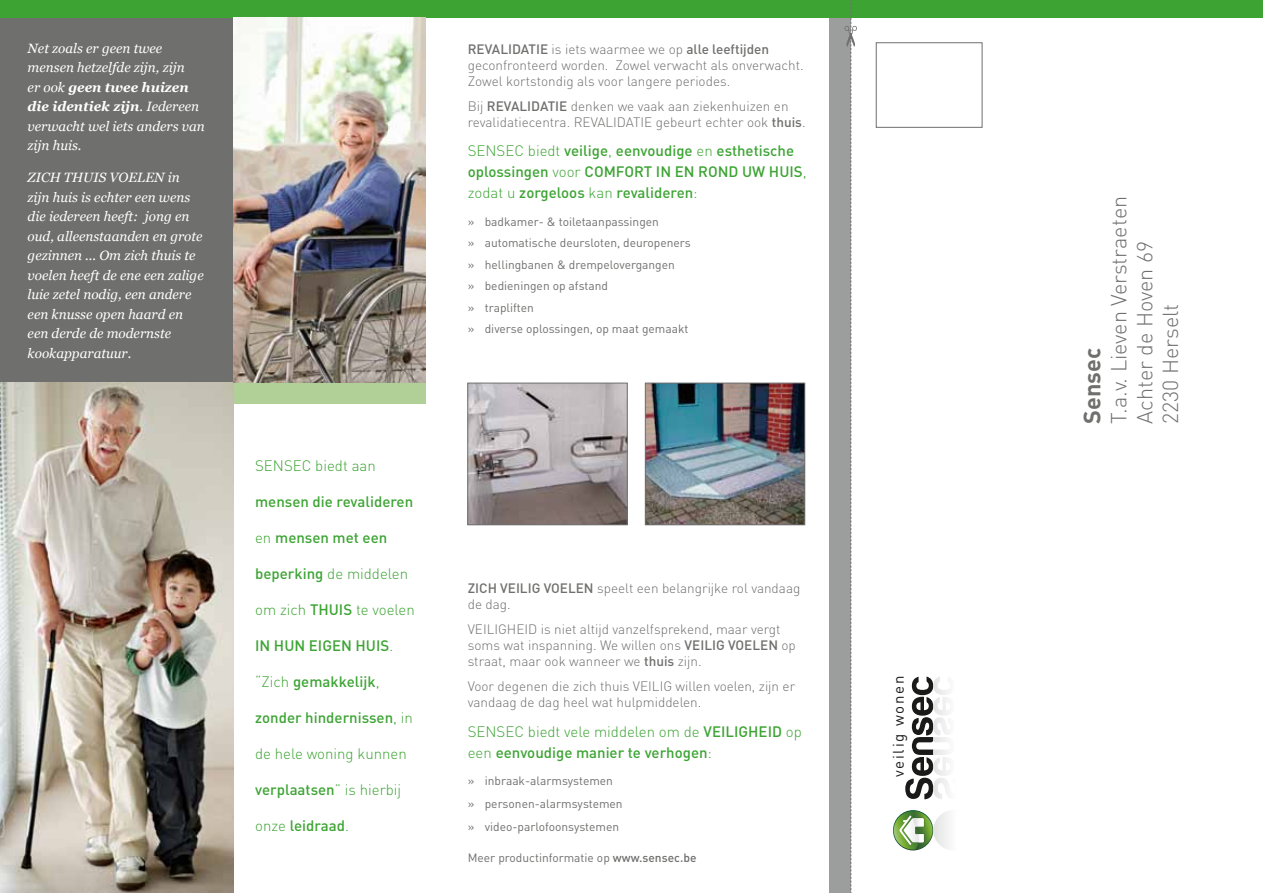
<style>
.page{position:relative;width:1263px;height:893px;background:#fff}
.page>*{position:absolute;margin:0;border:0;box-sizing:border-box;transform-origin:0 0}
.t1{font:700 23.4px "DIN";color:#6f6f6e}
.t2{font:300 21.6px/26px "DIN";color:#6f6f6e}
.t3{font:15.15px "DIN";letter-spacing:.115em;color:#1a1a18}
.t4{font:500 15px/21px "DIN";color:#3da434}
.t5{font:300 15px "DIN";color:#3da434}
.t6{font:300 13.5px/16.2px "DIN";color:#6f6f6e}
.t7{font:italic 13.5px/19.5px "Georgia";color:#fff}
.t8{font:12px/21.6px "DIN";color:#6f6f6e}
.s1{font-weight:700}
.s2{font-weight:300}
.s3{font-weight:500}
</style>
<div class="page">
<div style="left:829px;top:17px;width:21px;height:876px;background:#9c9d9d"></div>
<div style="left:0;top:0;width:425px;height:383px;background:#6f6f6e"></div>
<div style="left:0;top:0;width:1263px;height:17px;background:#3da434"></div>
<svg style="left:893px;top:810px;width:40px;height:41px"></svg>
<svg style="left:905px;top:676px;width:44px;height:123px"></svg>
<div style="left:933px;top:810px;width:41px;height:40px;background:linear-gradient(to right,#e8e8e8,#fff);border-radius:20px"></div>
<div style="left:876px;top:43px;width:106px;height:85px;border:1px solid #6f6f6e"></div>
<img style="left:0;top:383px;width:234px;height:510px">
<div style="left:234px;top:383px;width:191px;height:21px;background:#b0d098"></div>
<img style="left:234px;top:17px;width:191px;height:366px">
<svg style="left:844px;top:0;width:13px;height:893px"></svg>
<img style="left:647px;top:385px;width:156px;height:138px">
<div style="left:645px;top:383px;width:160px;height:142px;border:1px solid #6f6f6e"></div>
<img style="left:469px;top:385px;width:156px;height:138px">
<div style="left:467px;top:383px;width:160px;height:142px;border:1px solid #6f6f6e"></div>
<p class="t7" style="left:28px;top:38px;width:179px">Net zoals er geen twee mensen hetzelfde zijn, zijn<br>er ook <span class="s1">geen twee huizen die identiek zijn</span>. Iedereen verwacht wel iets anders van zijn huis.</p>
<p class="t7" style="left:28px;top:168px;width:178px">ZICH THUIS VOELEN in zijn huis is echter een wens die iedereen heeft: jong en oud, alleenstaanden en grote gezinnen ... Om zich thuis te voelen heeft de ene een zalige luie zetel nodig, een andere een knusse open haard en een derde de modernste kookapparatuur.</p>
<p class="t5" style="left:255px;top:457px;width:122px">SENSEC biedt aan</p>
<p class="t4" style="left:255px;top:491px;width:160px">mensen die revalideren</p>
<p class="t4" style="left:255px;top:527px;width:134px"><span class="s2">en</span> mensen met een</p>
<p class="t5" style="left:255px;top:565px;width:154px"><span class="s3">beperking</span> de middelen</p>
<p class="t5" style="left:255px;top:601px;width:161px">om zich <span class="s3">THUIS</span> te voelen</p>
<p class="t4" style="left:255px;top:635px;width:140px">IN HUN EIGEN HUIS<span class="s2">.</span></p>
<p class="t4" style="left:255px;top:671px;width:126px"><span class="s2">“Zich</span> gemakkelijk<span class="s2">,</span></p>
<p class="t4" style="left:255px;top:707px;width:159px">zonder hindernissen<span class="s2">, in</span></p>
<p class="t5" style="left:255px;top:745px;width:153px">de hele woning kunnen</p>
<p class="t4" style="left:255px;top:779px;width:148px">verplaatsen<span class="s2">” is hierbij</span></p>
<p class="t4" style="left:255px;top:815px;width:95px"><span class="s2">onze</span> leidraad<span class="s2">.</span></p>
<p class="t6" style="left:468px;top:41px;width:337px"><span class="s3">REVALIDATIE</span> is iets waarmee we op <span class="s3">alle leeftijden </span>geconfronteerd worden. Zowel verwacht als onverwacht.<br>Zowel kortstondig als voor langere periodes.</p>
<p class="t6" style="left:468px;top:98px;width:339px">Bij <span class="s3">REVALIDATIE</span> denken we vaak aan ziekenhuizen en revalidatiecentra. REVALIDATIE gebeurt echter ook <span class="s3">thuis</span>.</p>
<p class="t4" style="left:468px;top:140px;width:340px"><span class="s2">SENSEC biedt</span> veilige<span class="s2">,</span> eenvoudige <span class="s2">en</span> esthetische oplossingen <span class="s2">voor</span> COMFORT IN EN ROND UW HUIS<span class="s2">, zodat u</span> zorgeloos <span class="s2">kan</span> revalideren<span class="s2">:</span></p>
<p class="t8" style="left:468px;top:210px;width:225px">» badkamer- &amp; toiletaanpassingen<br>» automatische deursloten, deuropeners » hellingbanen &amp; drempelovergangen<br>» bedieningen op afstand<br>» trapliften<br>» diverse oplossingen, op maat gemaakt</p>
<p class="t6" style="left:468px;top:580px;width:334px"><span class="s3">ZICH VEILIG VOELEN</span> speelt een belangrijke rol vandaag de dag.</p>
<p class="t6" style="left:468px;top:621px;width:330px">VEILIGHEID is niet altijd vanzelfsprekend, maar vergt soms wat inspanning. We willen ons <span class="s3">VEILIG VOELEN</span> op straat, maar ook wanneer we <span class="s3">thuis</span> zijn.</p>
<p class="t6" style="left:468px;top:678px;width:329px">Voor degenen die zich thuis VEILIG willen voelen, zijn er vandaag de dag heel wat hulpmiddelen.</p>
<p class="t4" style="left:468px;top:720px;width:336px"><span class="s2">SENSEC biedt vele middelen om de</span> VEILIGHEID <span class="s2">op een</span> eenvoudige manier te verhogen<span class="s2">:</span></p>
<p class="t8" style="left:468px;top:769px;width:156px;line-height:23px">» inbraak-alarmsystemen<br>» personen-alarmsystemen » video-parlofoonsystemen</p>
<p class="t8" style="left:468px;top:847px;width:230px">Meer productinformatie op <span class="s3">www.sensec.be</span></p>
<p class="t3" style="left:889px;top:777px;width:103px;rotate:-90deg">veilig wonen</p>
<h1 class="t1" style="left:1077px;top:424px;width:77px;rotate:-90deg">Sensec</h1>
<h2 class="t2" style="left:1105px;top:424px;width:230px;rotate:-90deg">T.a.v. Lieven Verstraeten<br>Achter de Hoven 69<br>2230 Herselt</h2>
</div>
